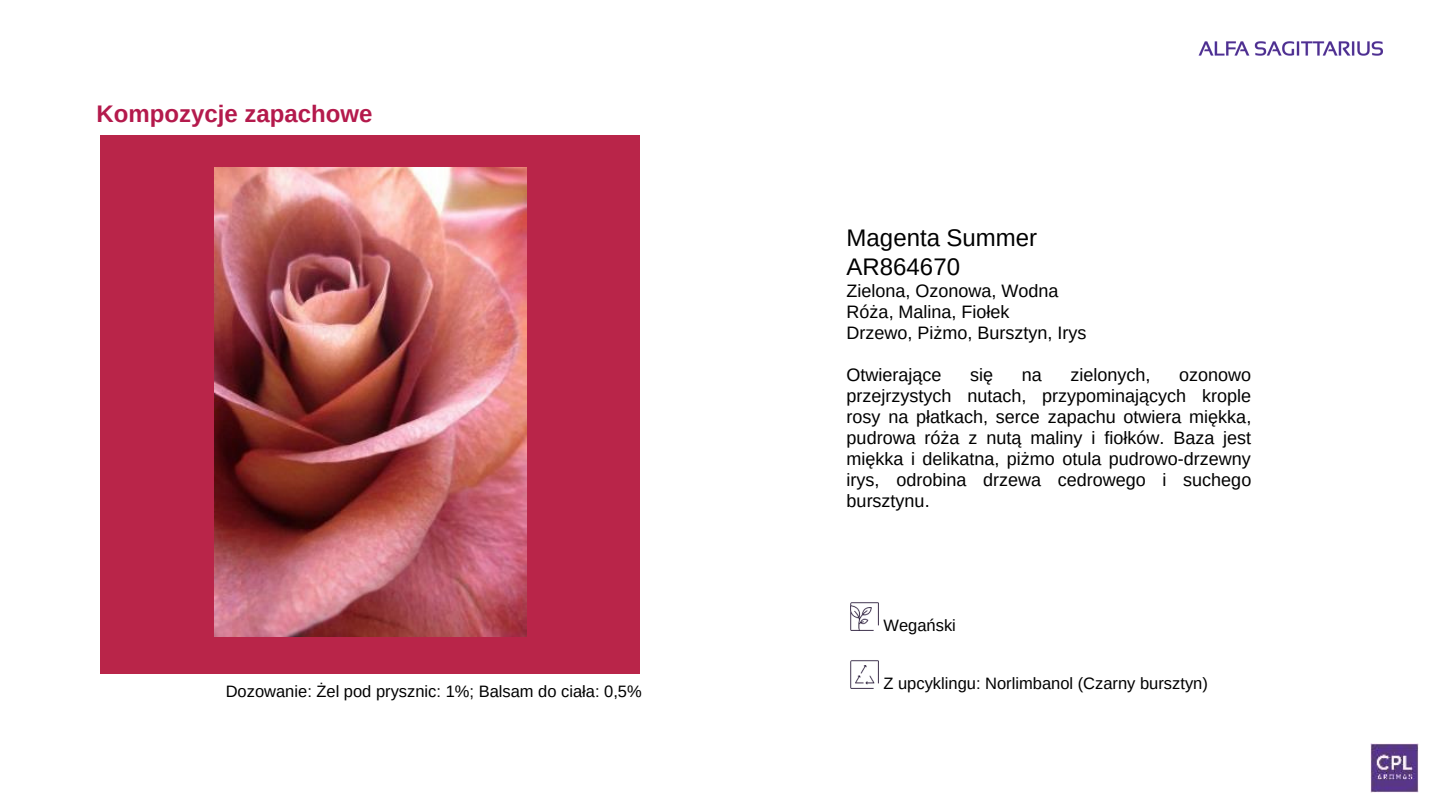
<style>
.page{position:relative;width:1440px;height:810px;background:#fff}
.page>*{position:absolute;margin:0;border:0;box-sizing:border-box;transform-origin:0 0}
.t1{font:24px/28.5px "Arimo";color:#000}
.t2{font:700 24px "Arimo";color:#b41a4c}
.t3{font:18px/21px "Arimo";color:#000}
.t4{font:16.5px "Arimo";color:#000}
</style>
<div class="page">
<div style="left:101px;top:136px;width:539px;height:538px;background:#b92549"></div>
<img style="left:214px;top:168px;width:312px;height:468px">
<img style="left:1370px;top:744px;width:49px;height:48px">
<img style="left:850px;top:660px;width:29px;height:29px">
<img style="left:850px;top:602px;width:29px;height:29px">
<img style="left:1199px;top:41px;width:183px;height:15px">
<h1 class="t2" style="left:97px;top:100px;width:277px">Kompozycje zapachowe</h1>
<p class="t4" style="left:226px;top:682px;width:418px">Dozowanie: Żel pod prysznic: 1%; Balsam do ciała: 0,5%</p>
<h1 class="t1" style="left:847px;top:224px;width:192px">Magenta Summer<br>AR864670</h1>
<p class="t3" style="left:847px;top:280px;width:241px">Zielona, Ozonowa, Wodna<br>Róża, Malina, Fiołek<br>Drzewo, Piżmo, Bursztyn, Irys</p>
<p class="t3" style="left:847px;top:364px;width:96px">Otwierające</p>
<p class="t3" style="left:970px;top:364px;width:25px">się</p>
<p class="t3" style="left:1022px;top:364px;width:22px">na</p>
<p class="t3" style="left:1071px;top:364px;width:82px">zielonych,</p>
<p class="t3" style="left:847px;top:364px;width:406px;text-align:justify;text-indent:333px">ozonowo przejrzystych nutach, przypominających krople rosy na płatkach, serce zapachu otwiera miękka, pudrowa róża z nutą maliny i fiołków. Baza jest miękka i delikatna, piżmo otula pudrowo-drzewny irys, odrobina drzewa cedrowego i suchego bursztynu.</p>
<p class="t4" style="left:884px;top:617px;width:74px">Wegański</p>
<p class="t4" style="left:884px;top:674px;width:326px">Z upcyklingu: Norlimbanol (Czarny bursztyn)</p>
</div>
